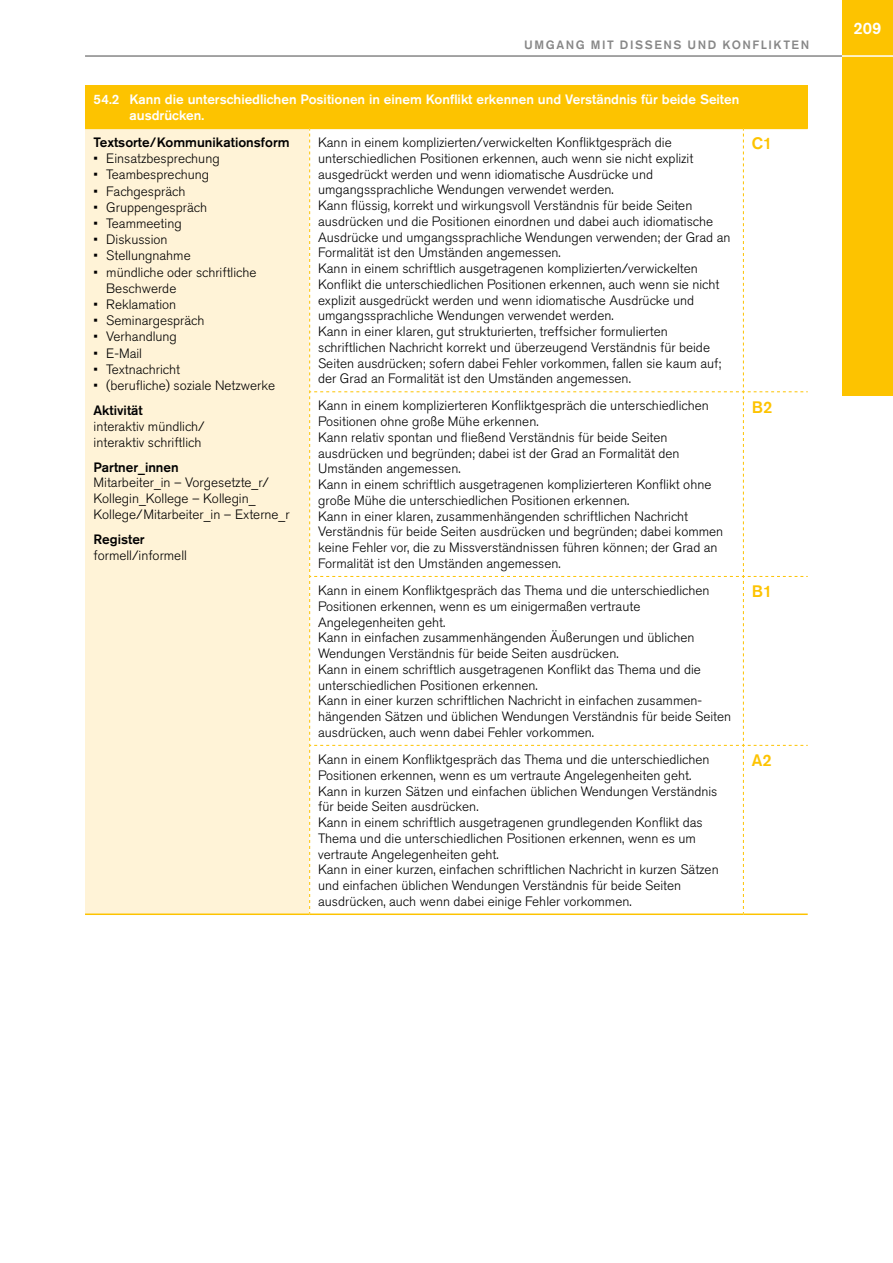
<style>
.page{position:relative;width:893px;height:1263px;background:#fff}
.page>*{position:absolute;margin:0;border:0;box-sizing:border-box;transform-origin:0 0}
.t1{font:500 16.5px "Akzidenz Grotesk Pro";color:#fdc300}
.t2{font:500 16.5px "Akzidenz Grotesk Pro";color:#fff}
.t3{font:300 13.5px/15.8px "Akzidenz Grotesk Pro";color:#000}
.t4{font:500 13.5px/16.2px "Akzidenz Grotesk Pro";color:#fff}
.t5{font:500 13.5px "Akzidenz Grotesk Pro";color:#000}
.t6{font:500 12px "Akzidenz Grotesk Pro";letter-spacing:.13em;color:#878787}
</style>
<div class="page">
<hr style="left:85px;top:55px;width:758px;height:2px;background:#878787">
<div style="left:842px;top:0;width:51px;height:395px;background:#fdc300"></div>
<hr style="left:842px;top:55px;width:51px;height:2px;background:#fff">
<div style="left:85px;top:85px;width:723px;height:43px;background:#fdc300"></div>
<div style="left:85px;top:128px;width:225px;height:786px;background:#fff3d7"></div>
<hr style="left:85px;top:913px;width:225px;height:2px;background:#fdc300">
<svg style="left:309px;top:129px;width:499px;height:784px"></svg>
<hr style="left:310px;top:913px;width:433px;height:2px;background:#fdc300">
<hr style="left:743px;top:913px;width:65px;height:2px;background:#fdc300">
<hr style="left:85px;top:128px;width:225px;height:1px;background:#fdc300">
<hr style="left:310px;top:128px;width:433px;height:1px;background:#fdc300">
<hr style="left:743px;top:128px;width:65px;height:1px;background:#fdc300">
<p class="t6" style="left:524px;top:37px;width:286px">UMGANG MIT DISSENS UND KONFLIKTEN</p>
<p class="t4" style="left:130px;top:91px;width:611px;text-indent:-36px">54.2 Kann die unterschiedlichen Positionen in einem Konflikt erkennen und Verständnis für beide Seiten ausdrücken.</p>
<p class="t5" style="left:94px;top:134px;width:198px">Textsorte/Kommunikationsform</p>
<p class="t3" style="left:94px;top:151px;width:128px">• Einsatzbesprechung</p>
<p class="t3" style="left:94px;top:167px;width:117px">• Teambesprechung</p>
<p class="t3" style="left:94px;top:183px;width:93px">• Fachgespräch</p>
<p class="t3" style="left:94px;top:199px;width:115px">• Gruppengespräch</p>
<p class="t3" style="left:94px;top:215px;width:90px">• Teammeeting</p>
<p class="t3" style="left:94px;top:232px;width:76px">• Diskussion</p>
<p class="t3" style="left:94px;top:248px;width:99px">• Stellungnahme</p>
<p class="t3" style="left:106px;top:264px;width:152px;line-height:16.2px;text-indent:-13px">• mündliche oder schriftliche<br>Beschwerde</p>
<p class="t3" style="left:94px;top:296px;width:84px">• Reklamation</p>
<p class="t3" style="left:94px;top:313px;width:112px">• Seminargespräch</p>
<p class="t3" style="left:94px;top:329px;width:85px">• Verhandlung</p>
<p class="t3" style="left:94px;top:345px;width:50px">• E-Mail</p>
<p class="t3" style="left:94px;top:361px;width:88px">• Textnachricht</p>
<p class="t3" style="left:94px;top:377px;width:183px">• (berufliche) soziale Netzwerke</p>
<p class="t5" style="left:94px;top:402px;width:51px">Aktivität</p>
<p class="t3" style="left:94px;top:418px;width:113px">interaktiv mündlich/ interaktiv schriftlich</p>
<p class="t5" style="left:94px;top:458px;width:87px">Partner_innen</p>
<p class="t3" style="left:94px;top:475px;width:198px">Mitarbeiter_in – Vorgesetzte_r/<br>Kollegin_Kollege – Kollegin_<br>Kollege/Mitarbeiter_in – Externe_r</p>
<p class="t5" style="left:94px;top:530px;width:53px">Register</p>
<p class="t3" style="left:94px;top:547px;width:95px">formell/informell</p>
<p class="t3" style="left:318px;top:134px;width:414px">Kann in einem komplizierten/verwickelten Konfliktgespräch die unterschiedlichen Positionen erkennen, auch wenn sie nicht explizit ausgedrückt werden und wenn idiomatische Ausdrücke und umgangssprachliche Wendungen verwendet werden.<br>Kann flüssig, korrekt und wirkungsvoll Verständnis für beide Seiten ausdrücken und die Positionen einordnen und dabei auch idiomatische Ausdrücke und umgangssprachliche Wendungen verwenden; der Grad an Formalität ist den Umständen angemessen.<br>Kann in einem schriftlich ausgetragenen komplizierten/verwickelten Konflikt die unterschiedlichen Positionen erkennen, auch wenn sie nicht explizit ausgedrückt werden und wenn idiomatische Ausdrücke und umgangssprachliche Wendungen verwendet werden.<br>Kann in einer klaren, gut strukturierten, treffsicher formulierten schriftlichen Nachricht korrekt und überzeugend Verständnis für beide Seiten ausdrücken; sofern dabei Fehler vorkommen, fallen sie kaum auf; der Grad an Formalität ist den Umständen angemessen.</p>
<p class="t1" style="left:752px;top:133px;width:22px">C1</p>
<p class="t3" style="left:318px;top:398px;width:407px">Kann in einem komplizierteren Konfliktgespräch die unterschiedlichen Positionen ohne große Mühe erkennen.<br>Kann relativ spontan und fließend Verständnis für beide Seiten ausdrücken und begründen; dabei ist der Grad an Formalität den Umständen angemessen.<br>Kann in einem schriftlich ausgetragenen komplizierteren Konflikt ohne große Mühe die unterschiedlichen Positionen erkennen.<br>Kann in einer klaren, zusammenhängenden schriftlichen Nachricht Verständnis für beide Seiten ausdrücken und begründen; dabei kommen keine Fehler vor, die zu Missverständnissen führen können; der Grad an Formalität ist den Umständen angemessen.</p>
<p class="t1" style="left:752px;top:396px;width:22px">B2</p>
<p class="t3" style="left:318px;top:582px;width:415px">Kann in einem Konfliktgespräch das Thema und die unterschiedlichen Positionen erkennen, wenn es um einigermaßen vertraute Angelegenheiten geht.<br>Kann in einfachen zusammenhängenden Äußerungen und üblichen Wendungen Verständnis für beide Seiten ausdrücken.<br>Kann in einem schriftlich ausgetragenen Konflikt das Thema und die unterschiedlichen Positionen erkennen.<br>Kann in einer kurzen schriftlichen Nachricht in einfachen zusammen&shy;hängenden Sätzen und üblichen Wendungen Verständnis für beide Seiten ausdrücken, auch wenn dabei Fehler vorkommen.</p>
<p class="t1" style="left:752px;top:581px;width:22px">B1</p>
<p class="t3" style="left:318px;top:751px;width:402px">Kann in einem Konfliktgespräch das Thema und die unterschiedlichen Positionen erkennen, wenn es um vertraute Angelegenheiten geht.<br>Kann in kurzen Sätzen und einfachen üblichen Wendungen Verständnis für beide Seiten ausdrücken.<br>Kann in einem schriftlich ausgetragenen grundlegenden Konflikt das Thema und die unterschiedlichen Positionen erkennen, wenn es um vertraute Angelegenheiten geht.<br>Kann in einer kurzen, einfachen schriftlichen Nachricht in kurzen Sätzen und einfachen üblichen Wendungen Verständnis für beide Seiten ausdrücken, auch wenn dabei einige Fehler vorkommen.</p>
<p class="t1" style="left:752px;top:750px;width:21px">A2</p>
<p class="t2" style="left:853px;top:18px;width:29px">209</p>
</div>
